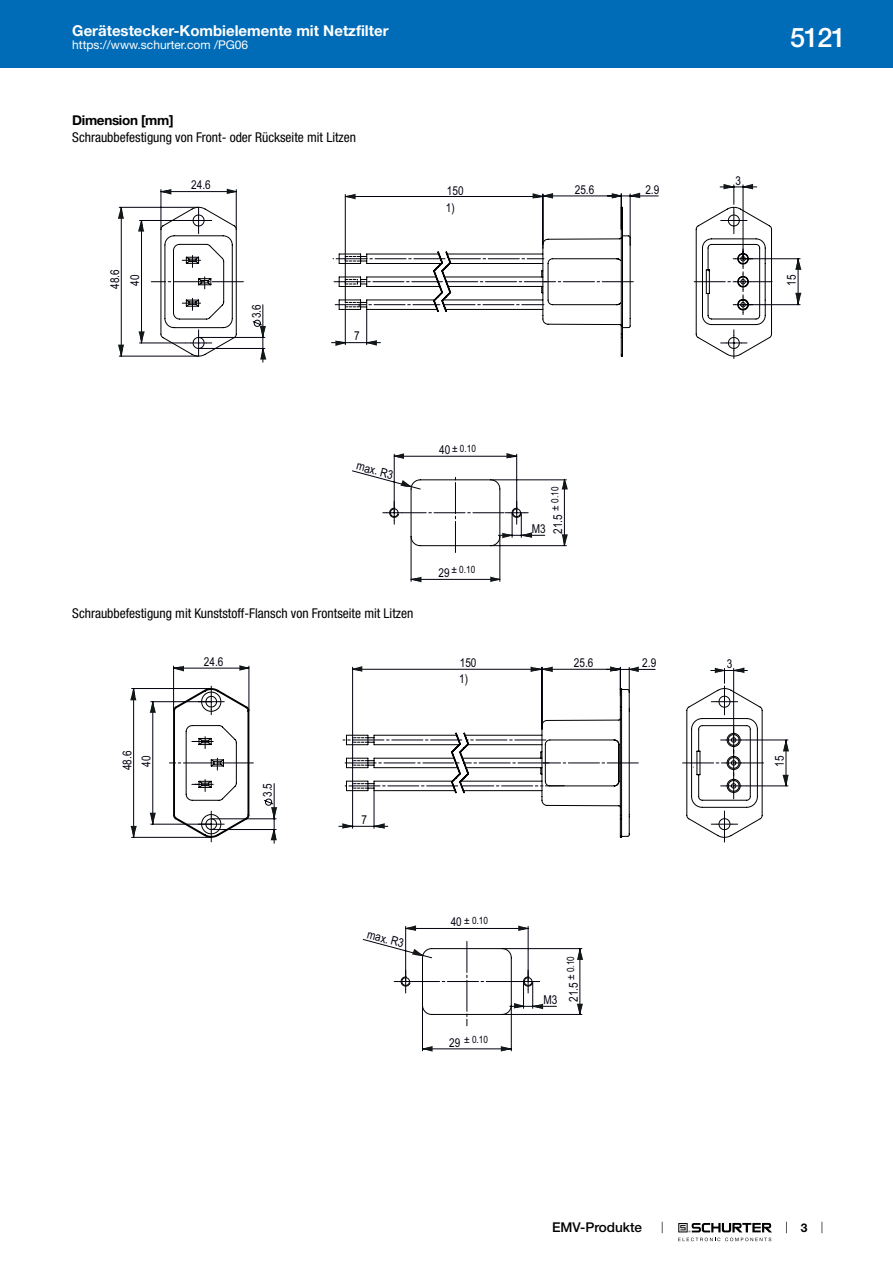
<style>
.page{position:relative;width:893px;height:1263px;background:#fff}
.page>*{position:absolute;margin:0;border:0;box-sizing:border-box;transform-origin:0 0}
.t1{font:500 27px "Helvetica Neue LT";color:#fff}
.t2{font:700 15px "Helvetica Neue LT";color:#fff}
.t3{font:condensed 13.5px "Helvetica Neue LT";color:#000}
.t4{font:700 13.5px "Helvetica Neue LT";letter-spacing:-.025em;color:#000}
.t5{font:500 13.5px "Helvetica Neue LT";color:#000}
.t6{font:12.3px/20.2px "Arial Narrow";color:#00000f}
.t7{font:12px "Helvetica Neue LT";color:#fff}
.t8{font:700 12px "Helvetica Neue LT";color:#000}
.t9{font:10.05px "Arial Narrow";color:#00000f}
.s1{font-size:12.3px}
</style>
<div class="page">
<svg style="left:678px;top:1223px;width:94px;height:18px"></svg>
<div style="left:0;top:0;width:893px;height:68px;background:#006bb6"></div>
<svg style="left:151px;top:281px;width:9px;height:2px"></svg>
<hr style="left:236px;top:190px;width:1px;height:39px;background:#00000f">
<hr style="left:161px;top:190px;width:1px;height:39px;background:#00000f">
<hr style="left:119px;top:356px;width:79px;height:1px;background:#00000f">
<hr style="left:119px;top:207px;width:79px;height:1px;background:#00000f">
<hr style="left:139px;top:343px;width:46px;height:1px;background:#00000f">
<hr style="left:139px;top:220px;width:46px;height:1px;background:#00000f">
<hr style="left:743px;top:258px;width:57px;height:1px;background:#00000f">
<hr style="left:743px;top:304px;width:57px;height:1px;background:#00000f">
<svg style="left:344px;top:186px;width:376px;height:21px"></svg>
<svg style="left:160px;top:207px;width:612px;height:156px"></svg>
<svg style="left:345px;top:194px;width:11px;height:5px"></svg>
<svg style="left:720px;top:184px;width:37px;height:50px"></svg>
<svg style="left:332px;top:340px;width:48px;height:6px"></svg>
<svg style="left:161px;top:189px;width:76px;height:6px"></svg>
<svg style="left:795px;top:259px;width:6px;height:46px"></svg>
<svg style="left:252px;top:320px;width:14px;height:42px"></svg>
<svg style="left:533px;top:193px;width:125px;height:6px"></svg>
<svg style="left:138px;top:220px;width:7px;height:123px"></svg>
<svg style="left:118px;top:207px;width:6px;height:149px"></svg>
<svg style="left:352px;top:453px;width:216px;height:129px"></svg>
<svg style="left:422px;top:668px;width:198px;height:382px"></svg>
<svg style="left:173px;top:688px;width:590px;height:327px"></svg>
<svg style="left:271px;top:829px;width:6px;height:11px"></svg>
<svg style="left:577px;top:949px;width:6px;height:11px"></svg>
<svg style="left:783px;top:740px;width:6px;height:11px"></svg>
<svg style="left:782px;top:775px;width:7px;height:11px"></svg>
<svg style="left:264px;top:799px;width:13px;height:19px"></svg>
<svg style="left:130px;top:688px;width:26px;height:149px"></svg>
<svg style="left:577px;top:1004px;width:6px;height:11px"></svg>
<svg style="left:406px;top:925px;width:10px;height:6px"></svg>
<svg style="left:422px;top:1046px;width:11px;height:5px"></svg>
<svg style="left:375px;top:823px;width:10px;height:6px"></svg>
<svg style="left:734px;top:667px;width:10px;height:6px"></svg>
<svg style="left:715px;top:668px;width:10px;height:5px"></svg>
<svg style="left:610px;top:666px;width:29px;height:6px"></svg>
<svg style="left:352px;top:666px;width:201px;height:6px"></svg>
<svg style="left:342px;top:823px;width:10px;height:6px"></svg>
<svg style="left:174px;top:665px;width:75px;height:6px"></svg>
<svg style="left:518px;top:925px;width:10px;height:6px"></svg>
<svg style="left:501px;top:1046px;width:10px;height:5px"></svg>
<svg style="left:394px;top:940px;width:149px;height:86px"></svg>
<p class="t2" style="left:72px;top:21px;width:318px">Gerätestecker-Kombielemente mit Netzfilter</p>
<p class="t7" style="left:72px;top:38px;width:178px">https://www.schurter.com /PG06</p>
<p class="t4" style="left:72px;top:112px;width:103px">Dimension [mm]</p>
<p class="t3" style="left:72px;top:130px;width:285px">Schraubbefestigung von Front- oder Rückseite mit Litzen</p>
<p class="t6" style="left:104px;top:289px;width:21px;rotate:-90deg">48.6<br>40</p>
<p class="t6" style="left:191px;top:174px;width:21px">24.6</p>
<p class="t6" style="left:246px;top:318px;width:15px;rotate:-90deg">3.6</p>
<p class="t6" style="left:354px;top:325px;width:7px">7</p>
<p class="t6" style="left:446px;top:181px;width:19px;line-height:16.8px">150<br>1)</p>
<p class="t6" style="left:360px;top:455px;width:39px;rotate:15deg">max. R3</p>
<p class="t9" style="left:439px;top:441px;width:38px"><span class="s1">40</span> ± 0.10</p>
<p class="t3" style="left:72px;top:605px;width:343px">Schraubbefestigung mit Kunststoff-Flansch von Frontseite mit Litzen</p>
<p class="t6" style="left:204px;top:651px;width:21px">24.6</p>
<p class="t6" style="left:117px;top:770px;width:21px;line-height:19.2px;rotate:-90deg">48.6<br>40</p>
<p class="t6" style="left:257px;top:797px;width:15px;rotate:-90deg">3.5</p>
<p class="t6" style="left:362px;top:809px;width:7px">7</p>
<p class="t9" style="left:439px;top:562px;width:38px"><span class="s1">29</span> ± 0.10</p>
<p class="t6" style="left:459px;top:655px;width:19px;line-height:15.6px">150<br>1)</p>
<p class="t6" style="left:370px;top:924px;width:39px;rotate:15deg">max. R3</p>
<p class="t9" style="left:451px;top:913px;width:39px"><span class="s1">40</span> ± 0.10</p>
<p class="t9" style="left:449px;top:1032px;width:40px"><span class="s1">29</span> ± 0.10</p>
<p class="t6" style="left:575px;top:179px;width:21px">25.6</p>
<p class="t6" style="left:645px;top:179px;width:15px">2.9</p>
<p class="t9" style="left:548px;top:534px;width:49px;rotate:-90deg"><span class="s1">21.5</span> ± 0.10</p>
<p class="t6" style="left:532px;top:518px;width:15px">M3</p>
<p class="t6" style="left:574px;top:652px;width:21px">25.6</p>
<p class="t6" style="left:642px;top:652px;width:15px">2.9</p>
<p class="t6" style="left:544px;top:989px;width:15px">M3</p>
<p class="t9" style="left:563px;top:1002px;width:47px;rotate:-90deg"><span class="s1">21.5</span> ± 0.10</p>
<h1 class="t1" style="left:790px;top:21px;width:57px">5121</h1>
<p class="t6" style="left:735px;top:170px;width:7px">3</p>
<p class="t6" style="left:781px;top:286px;width:13px;rotate:-90deg">15</p>
<p class="t6" style="left:727px;top:653px;width:7px">3</p>
<p class="t6" style="left:769px;top:767px;width:13px;rotate:-90deg">15</p>
<p class="t5" style="left:552px;top:1219px;width:92px">EMV-Produkte</p>
<p class="t8" style="left:801px;top:1220px;width:8px">3</p>
</div>
